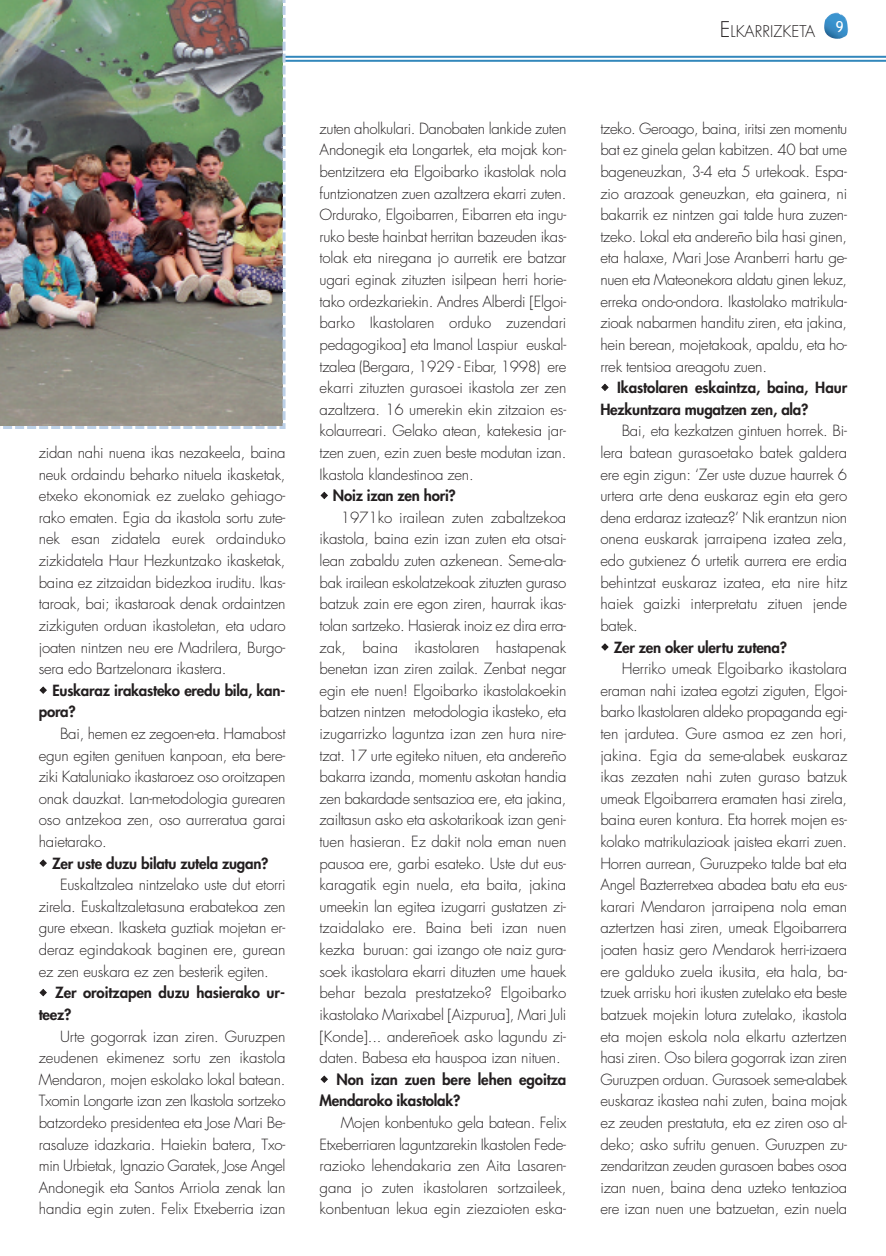
<style>
.page{position:relative;width:886px;height:1256px;background:#fff}
.page>*{position:absolute;margin:0;border:0;box-sizing:border-box;transform-origin:0 0}
.t1{font:300 15.75px "Futura";color:#231f20}
.t2{font:300 15px/21.6px "Futura";letter-spacing:-.015em;color:#231f20;text-align:justify}
.t3{font:800 15px/21.6px "Futura";letter-spacing:-.015em;color:#231f20}
.t4{font:15px "Trebuchet MS";color:#fff}
.s1{font-size:21px}
</style>
<div class="page">
<hr style="left:218px;top:56px;width:667px;height:2px;background:#3287bb">
<hr style="left:218px;top:60px;width:667px;height:2px;background:#3287bb">
<img style="left:824px;top:13px;width:24px;height:26px">
<img style="left:0;top:0;width:287px;height:429px">
<p class="t2" style="left:39px;top:443px;width:248px">zidan nahi nuena ikas nezakeela, baina neuk ordaindu beharko nituela ikasketak, etxeko ekonomiak ez zuelako gehiago&shy;rako ematen. Egia da ikastola sortu zute&shy;nek esan zidatela eurek ordainduko zizkidatela Haur Hezkuntzako ikasketak, baina ez zitzaidan bidezkoa iruditu. Ikas&shy;taroak, bai; ikastaroak denak ordaintzen zizkiguten orduan ikastoletan, eta udaro joaten nintzen neu ere Madrilera, Burgo&shy;sera edo Bartzelonara ikastera.</p>
<p class="t3" style="left:39px;top:680px;width:248px;text-indent:14px">Euskaraz irakasteko eredu bila, kan&shy;pora?</p>
<p class="t2" style="left:39px;top:724px;width:248px;text-indent:21px">Bai, hemen ez zegoen-eta. Hamabost egun egiten genituen kanpoan, eta bere&shy;ziki Kataluniako ikastaroez oso oroitzapen onak dauzkat. Lan-metodologia gurearen oso antzekoa zen, oso aurreratua garai haietarako.</p>
<p class="t3" style="left:52px;top:853px;width:218px">Zer uste duzu bilatu zutela zugan?</p>
<p class="t2" style="left:39px;top:875px;width:248px;text-indent:21px">Euskaltzalea nintzelako uste dut etorri zirela. Euskaltzaletasuna erabatekoa zen gure etxean. Ikasketa guztiak mojetan er&shy;deraz egindakoak baginen ere, gurean ez zen euskara ez zen besterik egiten.</p>
<p class="t3" style="left:39px;top:983px;width:248px;text-indent:16px">Zer oroitzapen duzu hasierako ur&shy;teez?</p>
<p class="t2" style="left:39px;top:1026px;width:248px;text-indent:21px">Urte gogorrak izan ziren. Guruzpen zeudenen ekimenez sortu zen ikastola Mendaron, mojen eskolako lokal batean.<br>Txomin Longarte izan zen Ikastola sortzeko batzordeko presidentea eta Jose Mari Be&shy;rasaluze idazkaria. Haiekin batera, Txo&shy;min Urbietak, Ignazio Garatek, Jose Angel Andonegik eta Santos Arriola zenak lan handia egin zuten. Felix Etxeberria izan</p>
<p class="t2" style="left:319px;top:119px;width:248px">zuten aholkulari. Danobaten lankide zuten Andonegik eta Longartek, eta mojak kon&shy;bentzitzera eta Elgoibarko ikastolak nola funtzionatzen zuen azaltzera ekarri zuten.<br>Ordurako, Elgoibarren, Eibarren eta ingu&shy;ruko beste hainbat herritan bazeuden ikas&shy;tolak eta niregana jo aurretik ere batzar ugari eginak zituzten isilpean herri horie&shy;tako ordezkariekin. Andres Alberdi [Elgoi&shy;barko Ikastolaren orduko zuzendari pedagogikoa] eta Imanol Laspiur euskal&shy;tzalea (Bergara, 1929 - Eibar, 1998) ere ekarri zituzten gurasoei ikastola zer zen azaltzera. 16 umerekin ekin zitzaion es&shy;kolaurreari. Gelako atean, katekesia jar&shy;tzen zuen, ezin zuen beste modutan izan.<br>Ikastola klandestinoa zen.</p>
<p class="t3" style="left:333px;top:486px;width:124px">Noiz izan zen hori?</p>
<p class="t2" style="left:319px;top:508px;width:248px;text-indent:21px">1971ko irailean zuten zabaltzekoa ikastola, baina ezin izan zuten eta otsai&shy;lean zabaldu zuten azkenean. Seme-ala&shy;bak irailean eskolatzekoak zituzten guraso batzuk zain ere egon ziren, haurrak ikas&shy;tolan sartzeko. Hasierak inoiz ez dira erra&shy;zak, baina ikastolaren hastapenak benetan izan ziren zailak. Zenbat negar egin ete nuen! Elgoibarko ikastolakoekin batzen nintzen metodologia ikasteko, eta izugarrizko laguntza izan zen hura nire&shy;tzat. 17 urte egiteko nituen, eta andereño bakarra izanda, momentu askotan handia zen bakardade sentsazioa ere, eta jakina, zailtasun asko eta askotarikoak izan geni&shy;tuen hasieran. Ez dakit nola eman nuen pausoa ere, garbi esateko. Uste dut eus&shy;karagatik egin nuela, eta baita, jakina umeekin lan egitea izugarri gustatzen zi&shy;tzaidalako ere. Baina beti izan nuen kezka buruan: gai izango ote naiz gura&shy;soek ikastolara ekarri dituzten ume hauek behar bezala prestatzeko? Elgoibarko ikastolako Marixabel [Aizpurua], Mari Juli [Konde]... andereñoek asko lagundu zi&shy;daten. Babesa eta hauspoa izan nituen.</p>
<p class="t3" style="left:319px;top:1069px;width:248px;text-indent:17px">Non izan zuen bere lehen egoitza<br>Mendaroko ikastolak?</p>
<p class="t2" style="left:319px;top:1112px;width:248px;text-indent:21px">Mojen konbentuko gela batean. Felix Etxeberriaren laguntzarekin Ikastolen Fede&shy;razioko lehendakaria zen Aita Lasaren&shy;gana jo zuten ikastolaren sortzaileek, konbentuan lekua egin ziezaioten eska-</p>
<p class="t1" style="left:719px;top:24px;width:97px"><span class="s1">E</span>LKARRIZKETA</p>
<p class="t4" style="left:835px;top:18px;width:9px">9</p>
<p class="t2" style="left:600px;top:119px;width:248px">tzeko. Geroago, baina, iritsi zen momentu bat ez ginela gelan kabitzen. 40 bat ume bageneuzkan, 3-4 eta 5 urtekoak. Espa&shy;zio arazoak geneuzkan, eta gainera, ni bakarrik ez nintzen gai talde hura zuzen&shy;tzeko. Lokal eta andereño bila hasi ginen, eta halaxe, Mari Jose Aranberri hartu ge&shy;nuen eta Mateonekora aldatu ginen lekuz, erreka ondo-ondora. Ikastolako matrikula&shy;zioak nabarmen handitu ziren, eta jakina, hein berean, mojetakoak, apaldu, eta ho&shy;rrek tentsioa areagotu zuen.</p>
<p class="t3" style="left:600px;top:378px;width:248px;text-indent:17px">Ikastolaren eskaintza, baina, Haur<br>Hezkuntzara mugatzen zen, ala?</p>
<p class="t2" style="left:600px;top:421px;width:248px;text-indent:21px">Bai, eta kezkatzen gintuen horrek. Bi&shy;lera batean gurasoetako batek galdera ere egin zigun: ‘Zer uste duzue haurrek 6 urtera arte dena euskaraz egin eta gero dena erdaraz izateaz?’ Nik erantzun nion onena euskarak jarraipena izatea zela, edo gutxienez 6 urtetik aurrera ere erdia behintzat euskaraz izatea, eta nire hitz haiek gaizki interpretatu zituen jende batek.</p>
<p class="t3" style="left:613px;top:637px;width:175px">Zer zen oker ulertu zutena?</p>
<p class="t2" style="left:600px;top:659px;width:248px;text-indent:21px">Herriko umeak Elgoibarko ikastolara eraman nahi izatea egotzi ziguten, Elgoi&shy;barko Ikastolaren aldeko propaganda egi&shy;ten jardutea. Gure asmoa ez zen hori, jakina. Egia da seme-alabek euskaraz ikas zezaten nahi zuten guraso batzuk umeak Elgoibarrera eramaten hasi zirela, baina euren kontura. Eta horrek mojen es&shy;kolako matrikulazioak jaistea ekarri zuen.<br>Horren aurrean, Guruzpeko talde bat eta Angel Bazterretxea abadea batu eta eus&shy;karari Mendaron jarraipena nola eman aztertzen hasi ziren, umeak Elgoibarrera joaten hasiz gero Mendarok herri-izaera ere galduko zuela ikusita, eta hala, ba&shy;tzuek arrisku hori ikusten zutelako eta beste batzuek mojekin lotura zutelako, ikastola eta mojen eskola nola elkartu aztertzen hasi ziren. Oso bilera gogorrak izan ziren Guruzpen orduan. Gurasoek seme-alabek euskaraz ikastea nahi zuten, baina mojak ez zeuden prestatuta, eta ez ziren oso al&shy;deko; asko sufritu genuen. Guruzpen zu&shy;zendaritzan zeuden gurasoen babes osoa izan nuen, baina dena uzteko tentazioa ere izan nuen une batzuetan, ezin nuela</p>
</div>
